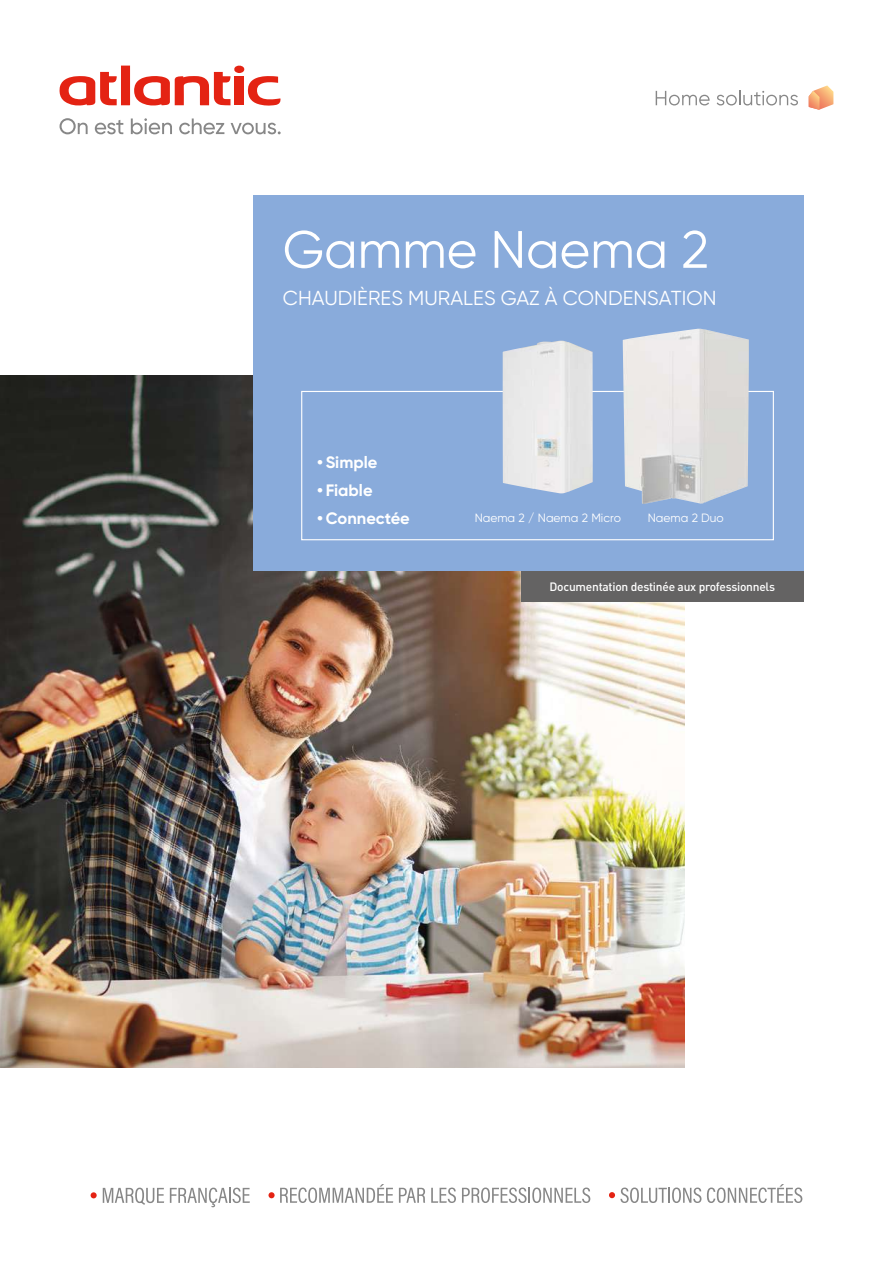
<style>
.page{position:relative;width:893px;height:1263px;background:#fff}
.page>*{position:absolute;margin:0;border:0;box-sizing:border-box;transform-origin:0 0}
.t1{font:52.5px "Gilroy";color:#fff}
.t2{font:20.25px "Gilroy";letter-spacing:.005em;color:#fff}
.t3{font:700 16.5px "Gilroy";color:#fff}
.t4{font:500 12px "DIN Pro";letter-spacing:-.02em;color:#fff}
.t5{font:12px "Gilroy";color:#fff}
</style>
<div class="page">
<img style="left:0;top:376px;width:685px;height:691px">
<div style="left:253px;top:195px;width:551px;height:376px;background:#89abdb"></div>
<svg style="left:60px;top:118px;width:28px;height:16px"></svg>
<svg style="left:95px;top:120px;width:28px;height:15px"></svg>
<svg style="left:131px;top:118px;width:41px;height:16px"></svg>
<svg style="left:179px;top:118px;width:45px;height:16px"></svg>
<svg style="left:231px;top:123px;width:50px;height:11px"></svg>
<svg style="left:59px;top:65px;width:222px;height:41px"></svg>
<svg style="left:656px;top:91px;width:54px;height:14px"></svg>
<svg style="left:717px;top:90px;width:81px;height:16px"></svg>
<svg style="left:809px;top:86px;width:24px;height:24px"></svg>
<svg style="left:280px;top:1184px;width:113px;height:19px"></svg>
<svg style="left:399px;top:1188px;width:26px;height:15px"></svg>
<svg style="left:431px;top:1187px;width:25px;height:16px"></svg>
<svg style="left:462px;top:1187px;width:128px;height:16px"></svg>
<div style="left:268px;top:1192px;width:7px;height:6px;background:#e42313;border-radius:50%"></div>
<svg style="left:103px;top:1187px;width:61px;height:18px"></svg>
<svg style="left:170px;top:1187px;width:80px;height:20px"></svg>
<svg style="left:91px;top:1192px;width:6px;height:6px"></svg>
<svg style="left:707px;top:1184px;width:95px;height:19px"></svg>
<svg style="left:609px;top:1187px;width:92px;height:16px"></svg>
<div style="left:301px;top:391px;width:473px;height:149px;border:1px solid #fff"></div>
<img style="left:503px;top:341px;width:90px;height:152px">
<img style="left:623px;top:329px;width:126px;height:175px">
<div style="left:521px;top:571px;width:283px;height:30px;background:#646363"></div>
<h1 class="t1" style="left:283px;top:217px;width:427px">Gamme Naema 2</h1>
<h2 class="t2" style="left:283px;top:285px;width:435px">CHAUDIÈRES MURALES GAZ À CONDENSATION</h2>
<h3 class="t3" style="left:317px;top:452px;width:62px">• Simple</h3>
<h3 class="t3" style="left:317px;top:480px;width:57px">• Fiable</h3>
<h3 class="t3" style="left:317px;top:508px;width:94px">• Connectée</h3>
<p class="t5" style="left:475px;top:510px;width:148px">Naema 2 / Naema 2 Micro</p>
<p class="t5" style="left:648px;top:510px;width:78px">Naema 2 Duo</p>
<p class="t4" style="left:549px;top:576px;width:227px">Documentation destinée aux professionnels</p>
</div>
